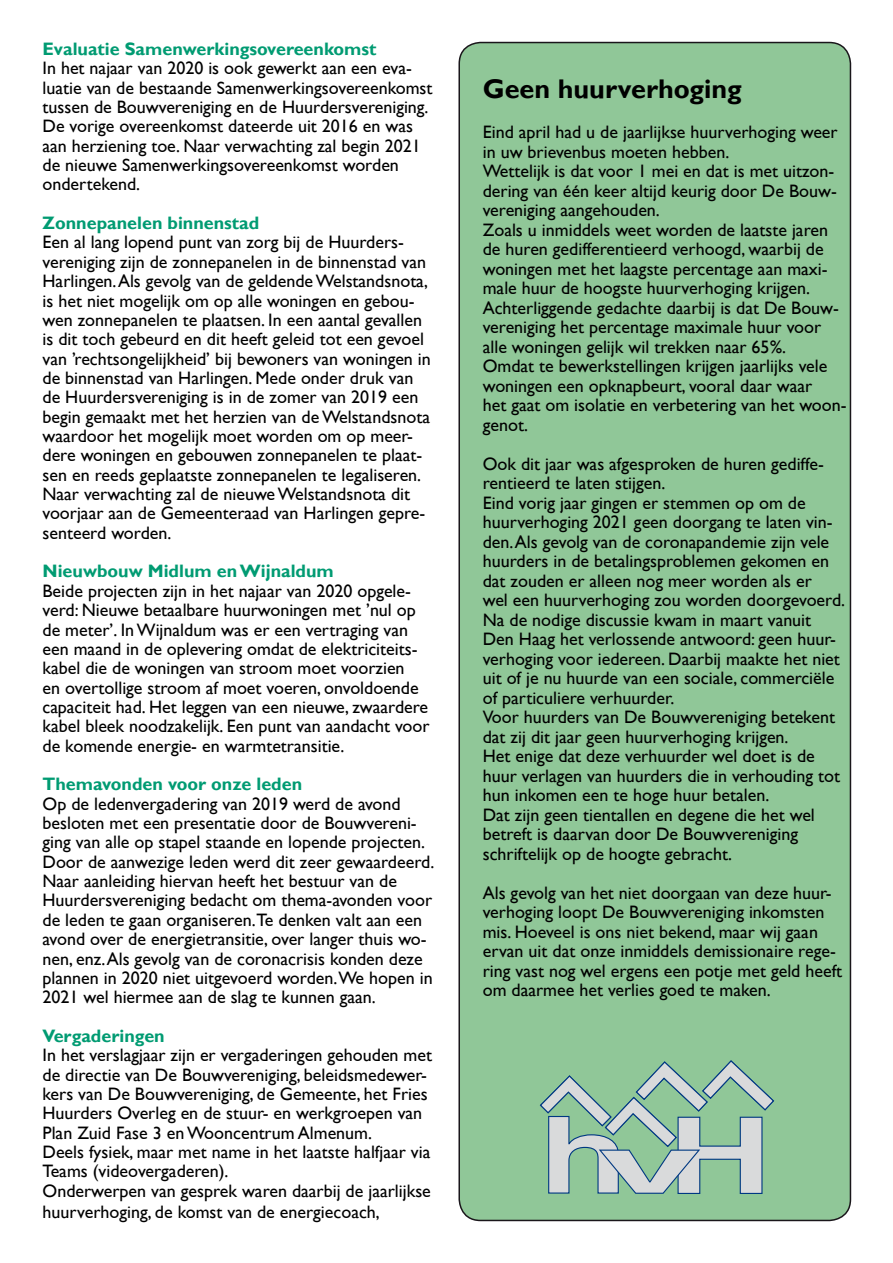
<style>
.page{position:relative;width:893px;height:1263px;background:#fff}
.page>*{position:absolute;margin:0;border:0;box-sizing:border-box;transform-origin:0 0}
.t1{font:700 27px "Gill Sans";color:#000}
.t2{font:18px/19.4px "Gill Sans";color:#000}
.t3{font:700 18px "Gill Sans";color:#009b72}
</style>
<div class="page">
<div style="left:459px;top:43px;width:391px;height:1177px;background:#90c798;border-radius:21px"></div>
<svg style="left:539px;top:1060px;width:236px;height:134px"></svg>
<p class="t3" style="left:43px;top:38px;width:335px">Evaluatie Samenwerkingsovereenkomst</p>
<p class="t2" style="left:43px;top:58px;width:391px">In het najaar van 2020 is ook gewerkt aan een eva&shy;luatie van de bestaande Samenwerkingsovereenkomst tussen de Bouwvereniging en de Huurdersvereniging.<br>De vorige overeenkomst dateerde uit 2016 en was aan herziening toe. Naar verwachting zal begin 2021 de nieuwe Samenwerkingsovereenkomst worden ondertekend.</p>
<p class="t3" style="left:43px;top:212px;width:218px">Zonnepanelen binnenstad</p>
<p class="t2" style="left:43px;top:233px;width:390px">Een al lang lopend punt van zorg bij de Huurders&shy;vereniging zijn de zonnepanelen in de binnenstad van Harlingen. Als gevolg van de geldende Welstandsnota, is het niet mogelijk om op alle woningen en gebou&shy;wen zonnepanelen te plaatsen. In een aantal gevallen is dit toch gebeurd en dit heeft geleid tot een gevoel van ’rechtsongelijkheid’ bij bewoners van woningen in de binnenstad van Harlingen. Mede onder druk van de Huurdersvereniging is in de zomer van 2019 een begin gemaakt met het herzien van de Welstandsnota waardoor het mogelijk moet worden om op meer&shy;dere woningen en gebouwen zonnepanelen te plaat&shy;sen en reeds geplaatste zonnepanelen te legaliseren.<br>Naar verwachting zal de nieuwe Welstandsnota dit voorjaar aan de Gemeenteraad van Harlingen gepre&shy;senteerd worden.</p>
<p class="t3" style="left:43px;top:561px;width:293px">Nieuwbouw Midlum en Wijnaldum</p>
<p class="t2" style="left:43px;top:581px;width:389px">Beide projecten zijn in het najaar van 2020 opgele&shy;verd: Nieuwe betaalbare huurwoningen met ’nul op de meter’. In Wijnaldum was er een vertraging van een maand in de oplevering omdat de elektriciteits&shy;kabel die de woningen van stroom moet voorzien<br>en overtollige stroom af moet voeren, onvoldoende capaciteit had. Het leggen van een nieuwe, zwaardere kabel bleek noodzakelijk. Een punt van aandacht voor de komende energie- en warmtetransitie.</p>
<p class="t3" style="left:43px;top:774px;width:261px">Themavonden voor onze leden</p>
<p class="t2" style="left:43px;top:794px;width:393px">Op de ledenvergadering van 2019 werd de avond besloten met een presentatie door de Bouwvereni&shy;ging van alle op stapel staande en lopende projecten.<br>Door de aanwezige leden werd dit zeer gewaardeerd.<br>Naar aanleiding hiervan heeft het bestuur van de Huurdersvereniging bedacht om thema-avonden voor de leden te gaan organiseren.Te denken valt aan een avond over de energietransitie, over langer thuis wo&shy;nen, enz. Als gevolg van de coronacrisis konden deze plannen in 2020 niet uitgevoerd worden.We hopen in 2021 wel hiermee aan de slag te kunnen gaan.</p>
<p class="t3" style="left:43px;top:1025px;width:124px">Vergaderingen</p>
<p class="t2" style="left:43px;top:1045px;width:391px">In het verslagjaar zijn er vergaderingen gehouden met de directie van De Bouwvereniging, beleidsmedewer&shy;kers van De Bouwvereniging, de Gemeente, het Fries Huurders Overleg en de stuur- en werkgroepen van Plan Zuid Fase 3 en Wooncentrum Almenum.<br>Deels fysiek, maar met name in het laatste halfjaar via Teams (videovergaderen).<br>Onderwerpen van gesprek waren daarbij de jaarlijkse</p>
<p class="t2" style="left:43px;top:1202px;width:339px">huurverhoging, de komst van de energiecoach,</p>
<h1 class="t1" style="left:483px;top:73px;width:261px">Geen huurverhoging</h1>
<p class="t2" style="left:483px;top:122px;width:365px">Eind april had u de jaarlijkse huurverhoging weer in uw brievenbus moeten hebben.<br>Wettelijk is dat voor 1 mei en dat is met uitzon&shy;dering van één keer altijd keurig door De Bouw&shy;vereniging aangehouden.<br>Zoals u inmiddels weet worden de laatste jaren de huren gedifferentieerd verhoogd, waarbij de woningen met het laagste percentage aan maxi&shy;male huur de hoogste huurverhoging krijgen.<br>Achterliggende gedachte daarbij is dat De Bouw&shy;vereniging het percentage maximale huur voor alle woningen gelijk wil trekken naar 65%.<br>Omdat te bewerkstellingen krijgen jaarlijks vele woningen een opknapbeurt, vooral daar waar<br>het gaat om isolatie en verbetering van het woon&shy;genot.</p>
<p class="t2" style="left:483px;top:454px;width:364px">Ook dit jaar was afgesproken de huren gediffe&shy;rentieerd te laten stijgen.<br>Eind vorig jaar gingen er stemmen op om de huurverhoging 2021 geen doorgang te laten vin&shy;den. Als gevolg van de coronapandemie zijn vele huurders in de betalingsproblemen gekomen en dat zouden er alleen nog meer worden als er<br>wel een huurverhoging zou worden doorgevoerd.<br>Na de nodige discussie kwam in maart vanuit Den Haag het verlossende antwoord: geen huur&shy;verhoging voor iedereen. Daarbij maakte het niet uit of je nu huurde van een sociale, commerciële of particuliere verhuurder.<br>Voor huurders van De Bouwvereniging betekent dat zij dit jaar geen huurverhoging krijgen.<br>Het enige dat deze verhuurder wel doet is de huur verlagen van huurders die in verhouding tot hun inkomen een te hoge huur betalen.<br>Dat zijn geen tientallen en degene die het wel betreft is daarvan door De Bouwvereniging schriftelijk op de hoogte gebracht.</p>
<p class="t2" style="left:483px;top:883px;width:361px">Als gevolg van het niet doorgaan van deze huur&shy;verhoging loopt De Bouwvereniging inkomsten mis. Hoeveel is ons niet bekend, maar wij gaan ervan uit dat onze inmiddels demissionaire rege&shy;ring vast nog wel ergens een potje met geld heeft om daarmee het verlies goed te maken.</p>
</div>
